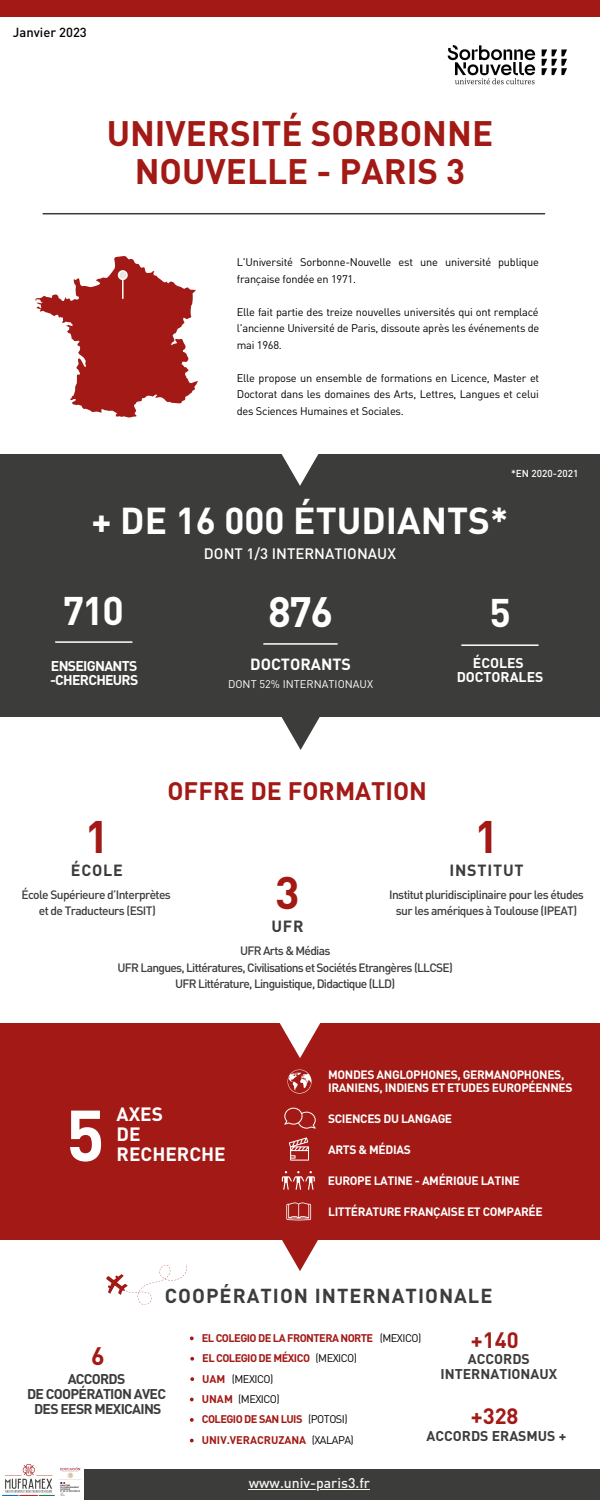
<style>
.page{position:relative;width:600px;height:1500px;background:#fff}
.page>*{position:absolute;margin:0;border:0;box-sizing:border-box;transform-origin:0 0}
.t1{font:700 71px "DIN Pro";color:#fff}
.t2{font:700 45px "DIN Pro";color:#a21915}
.t3{font:700 42px "DIN Pro";color:#fff}
.t4{font:700 39.5px "DIN Pro";color:#fff}
.t5{font:700 37px "DIN Pro";color:#fff}
.t6{font:700 35px/38.2px "DIN Pro";color:#a21915;text-align:center}
.t7{font:700 25px "DIN Pro";color:#a21915}
.t8{font:700 22px "DIN Pro";color:#a21915}
.t9{font:700 20px "DIN Pro";letter-spacing:.05em;color:#3c3c3b}
.t10{font:700 19.1px/20px "DIN Pro";color:#fff}
.t11{font:700 16px "DIN Pro";letter-spacing:.05em;color:#3c3c3b}
.t12{font:700 16px "DIN Pro";color:#fff}
.t13{font:500 15px "DIN Pro";color:#fff}
.t14{font:700 14px/15px "DIN Pro";letter-spacing:-.05em;color:#3c3c3b;text-align:center}
.t15{font:700 14px/15px "DIN Pro";color:#3c3c3b;text-align:center}
.t16{font:700 14px/14.2px "DIN Pro";letter-spacing:-.05em;color:#fff}
.t17{font:500 14px "DIN Pro";color:#f5f5ef}
.t18{font:700 14px/14.2px "DIN Pro";color:#fff;text-align:center}
.t19{font:500 13px "DIN Pro";color:#000}
.t20{font:500 12px/16.5px "DIN Pro";letter-spacing:-.06em;color:#3c3c3b;text-align:center}
.t21{font:700 12px/12.8px "DIN Pro";letter-spacing:-.03em;color:#fff}
.t22{font:11px/16.5px "DIN Pro";letter-spacing:-.02em;color:#000;text-align:justify}
.t23{font:700 11px/20.4px "DIN Pro";letter-spacing:-.05em;color:#a21915}
.t24{font:11px/20.4px "DIN Pro";letter-spacing:-.05em;color:#000;text-align:center}
.t25{font:11px "DIN Pro";color:#fff}
.t26{font:500 10px "DIN Pro";color:#fff}
</style>
<div class="page">
<div style="left:0;top:1469px;width:600px;height:31px;background:#3c3c3b"></div>
<div style="left:0;top:454px;width:600px;height:263px;background:#3c3c3b"></div>
<svg style="left:281px;top:717px;width:39px;height:33px"></svg>
<hr style="left:43px;top:213px;width:502px;height:1px;background:#3c3c3b">
<svg style="left:281px;top:454px;width:38px;height:32px"></svg>
<div style="left:0;top:0;width:600px;height:16px;background:#a21915"></div>
<div style="left:0;top:1023px;width:600px;height:216px;background:#a21915"></div>
<svg style="left:279px;top:1023px;width:42px;height:35px"></svg>
<hr style="left:249px;top:1489px;width:121px;height:1px;background:#f5f5ef">
<img style="left:0;top:1463px;width:83px;height:37px">
<hr style="left:263px;top:643px;width:75px;height:2px;background:#fff">
<svg style="left:35px;top:256px;width:163px;height:162px"></svg>
<svg style="left:106px;top:1263px;width:81px;height:42px"></svg>
<img style="left:447px;top:45px;width:120px;height:40px">
<hr style="left:55px;top:641px;width:77px;height:2px;background:#fff">
<hr style="left:461px;top:644px;width:78px;height:2px;background:#fff">
<svg style="left:288px;top:1070px;width:24px;height:24px"></svg>
<svg style="left:284px;top:1108px;width:32px;height:21px"></svg>
<svg style="left:273px;top:1202px;width:54px;height:69px"></svg>
<svg style="left:289px;top:1137px;width:20px;height:24px"></svg>
<svg style="left:282px;top:1171px;width:33px;height:19px"></svg>
<svg style="left:190px;top:1336px;width:4px;height:4px"></svg>
<svg style="left:190px;top:1357px;width:4px;height:4px"></svg>
<svg style="left:190px;top:1377px;width:4px;height:4px"></svg>
<svg style="left:190px;top:1398px;width:4px;height:3px"></svg>
<svg style="left:190px;top:1418px;width:4px;height:4px"></svg>
<svg style="left:190px;top:1439px;width:4px;height:3px"></svg>
<p class="t19" style="left:13px;top:23px;width:75px">Janvier 2023</p>
<h3 class="t6" style="left:107px;top:113px;width:388px">UNIVERSITÉ SORBONNE<br>NOUVELLE - PARIS 3</h3>
<p class="t22" style="left:237px;top:254px;width:304px">L'Université Sorbonne-Nouvelle est une université publique française fondée en 1971.</p>
<p class="t22" style="left:237px;top:303px;width:304px">Elle fait partie des treize nouvelles universités qui ont remplacé l'ancienne Université de Paris, dissoute après les événements de mai 1968.</p>
<p class="t22" style="left:237px;top:369px;width:304px">Elle propose un ensemble de formations en Licence, Master et Doctorat dans les domaines des Arts, Lettres, Langues et celui des Sciences Humaines et Sociales.</p>
<p class="t26" style="left:511px;top:466px;width:69px">*EN 2020-2021</p>
<h3 class="t5" style="left:92px;top:496px;width:418px">+ DE 16 000 ÉTUDIANTS*</h3>
<h3 class="t4" style="left:63px;top:584px;width:63px">710</h3>
<p class="t16" style="left:50px;top:658px;width:90px">ENSEIGNANTS -CHERCHEURS</p>
<h3 class="t13" style="left:204px;top:543px;width:194px">DONT 1/3 INTERNATIONAUX</h3>
<h3 class="t3" style="left:268px;top:584px;width:67px">876</h3>
<h3 class="t12" style="left:250px;top:653px;width:102px">DOCTORANTS</h3>
<p class="t25" style="left:228px;top:677px;width:147px">DONT 52% INTERNATIONAUX</p>
<h3 class="t4" style="left:489px;top:586px;width:23px">5</h3>
<p class="t18" style="left:457px;top:655px;width:88px">ÉCOLES<br>DOCTORALES</p>
<h2 class="t2" style="left:85px;top:806px;width:26px">1</h2>
<h3 class="t7" style="left:168px;top:774px;width:261px">OFFRE DE FORMATION</h3>
<h2 class="t2" style="left:474px;top:806px;width:26px">1</h2>
<h3 class="t11" style="left:71px;top:860px;width:53px">ÉCOLE</h3>
<p class="t20" style="left:21px;top:886px;width:151px">École Supérieure d’Interprètes et de Traducteurs (ESIT)</p>
<h2 class="t2" style="left:275px;top:862px;width:26px">3</h2>
<h3 class="t11" style="left:271px;top:916px;width:34px">UFR</h3>
<h3 class="t11" style="left:449px;top:860px;width:76px">INSTITUT</h3>
<p class="t20" style="left:389px;top:886px;width:196px">Institut pluridisciplinaire pour les études sur les amériques à Toulouse (IPEAT)</p>
<p class="t20" style="left:118px;top:942px;width:337px">UFR Arts &amp; Médias<br>UFR Langues, Littératures, Civilisations et Sociétés Etrangères (LLCSE)<br>UFR Littérature, Linguistique, Didactique (LLD)</p>
<p class="t21" style="left:328px;top:1068px;width:246px">MONDES ANGLOPHONES, GERMANOPHONES,<br>IRANIENS, INDIENS ET ETUDES EUROPÉENNES</p>
<h1 class="t1" style="left:66px;top:1087px;width:40px">5</h1>
<h3 class="t10" style="left:117px;top:1103px;width:111px">AXES<br>DE<br>RECHERCHE</h3>
<p class="t21" style="left:328px;top:1112px;width:126px">SCIENCES DU LANGAGE</p>
<p class="t21" style="left:328px;top:1143px;width:84px">ARTS &amp; MÉDIAS</p>
<p class="t21" style="left:328px;top:1174px;width:193px">EUROPE LATINE - AMÉRIQUE LATINE</p>
<p class="t21" style="left:328px;top:1205px;width:216px">LITTÉRATURE FRANÇAISE ET COMPARÉE</p>
<h3 class="t9" style="left:165px;top:1282px;width:329px">COOPÉRATION INTERNATIONALE</h3>
<h3 class="t7" style="left:91px;top:1339px;width:15px">6</h3>
<p class="t14" style="left:27px;top:1371px;width:141px">ACCORDS<br>DE COOPÉRATION AVEC<br>DES EESR MEXICAINS</p>
<p class="t23" style="left:202px;top:1327px;width:173px">EL COLEGIO DE LA FRONTERA NORTE<br>EL COLEGIO DE MÉXICO<br>UAM<br>UNAM<br>COLEGIO DE SAN LUIS<br>UNIV.VERACRUZANA</p>
<p class="t22" style="left:316px;top:1349px;width:43px">(MEXICO)</p>
<p class="t24" style="left:232px;top:1368px;width:49px">(MEXICO) (MEXICO)</p>
<p class="t24" style="left:308px;top:1408px;width:47px">(POTOSI) (XALAPA)</p>
<p class="t22" style="left:380px;top:1329px;width:43px">(MEXICO)</p>
<h3 class="t8" style="left:471px;top:1325px;width:49px">+140</h3>
<p class="t15" style="left:441px;top:1351px;width:118px">ACCORDS<br>INTERNATIONAUX</p>
<h3 class="t8" style="left:471px;top:1401px;width:49px">+328</h3>
<p class="t15" style="left:427px;top:1428px;width:141px">ACCORDS ERASMUS +</p>
<p class="t17" style="left:249px;top:1474px;width:123px">www.univ-paris3.fr</p>
</div>
